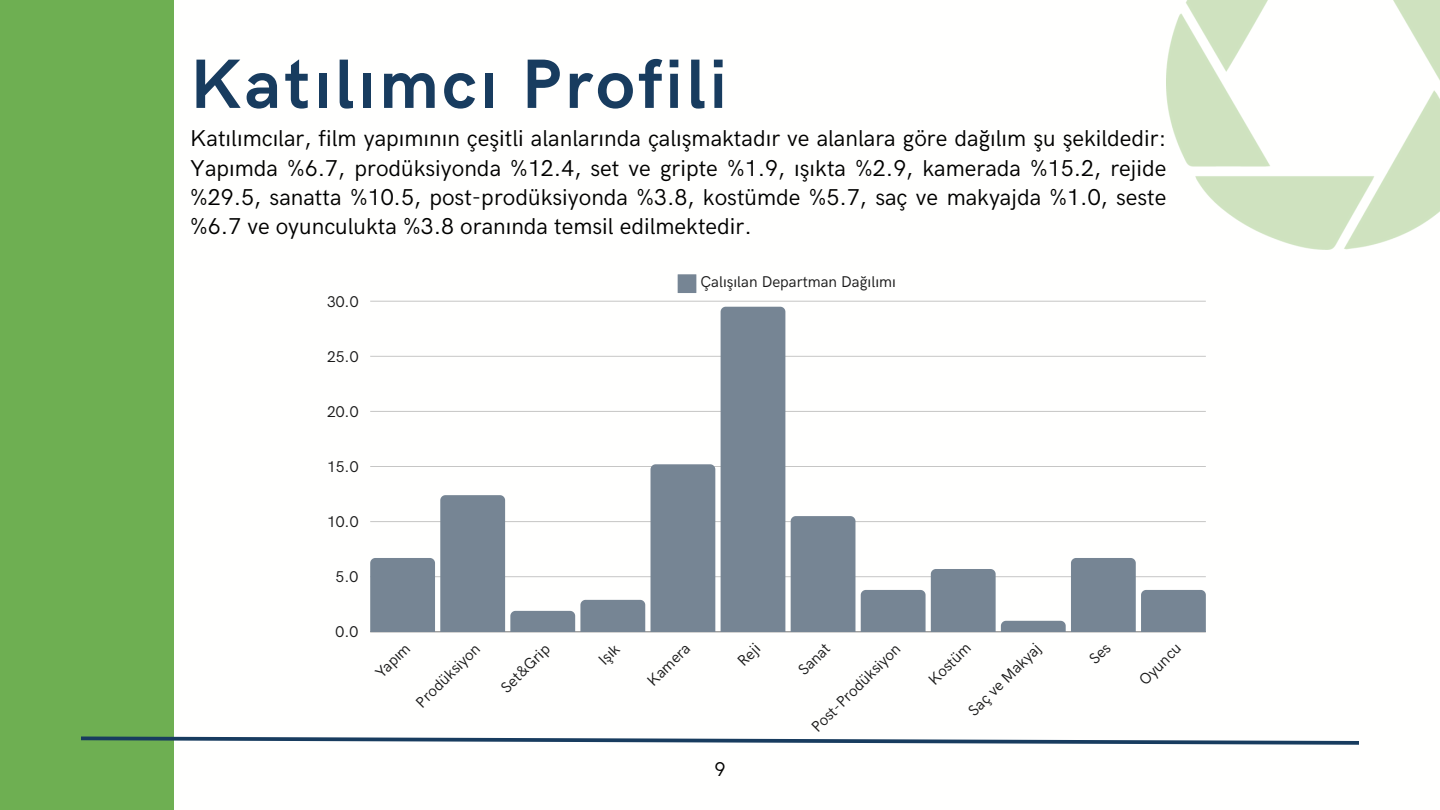
<style>
.page{position:relative;width:1440px;height:810px;background:#fff}
.page>*{position:absolute;margin:0;border:0;box-sizing:border-box;transform-origin:0 0}
.t1{font:700 70px "HK Grotesk";letter-spacing:.05em;color:#183c5f}
.t2{font:23px/29.2px "HK Grotesk";color:#000;text-align:justify}
.t3{font:20px "HK Grotesk";color:#000}
.t4{font:15.6px "HK Grotesk";color:#191919}
</style>
<div class="page">
<div style="left:0;top:0;width:174px;height:810px;background:#6eaf52"></div>
<img style="left:1166px;top:0;width:274px;height:249px">
<svg style="left:678px;top:274px;width:18px;height:19px"></svg>
<hr style="left:370px;top:632px;width:836px;height:1px;background:#d3d3d2">
<hr style="left:370px;top:577px;width:836px;height:1px;background:#191919;opacity:.25">
<hr style="left:370px;top:521px;width:836px;height:1px;background:#cbcbca">
<hr style="left:370px;top:466px;width:836px;height:1px;background:#c6c6c5">
<hr style="left:370px;top:411px;width:836px;height:1px;background:#cacac9">
<hr style="left:370px;top:356px;width:836px;height:1px;background:#d1d1d0">
<hr style="left:370px;top:301px;width:836px;height:1px;background:#d6d6d5">
<svg style="left:370px;top:495px;width:275px;height:137px"></svg>
<div style="left:651px;top:464px;width:64px;height:168px;background:#768594"></div>
<div style="left:721px;top:307px;width:64px;height:325px;background:#768594"></div>
<div style="left:791px;top:516px;width:64px;height:116px;background:#768594"></div>
<svg style="left:861px;top:558px;width:345px;height:74px"></svg>
<svg style="left:81px;top:736px;width:1278px;height:9px"></svg>
<h1 class="t1" style="left:190px;top:45px;width:529px">Katılımcı Profili</h1>
<p class="t2" style="left:190px;top:125px;width:978px">Katılımcılar, fi lm yapımının çeşitli alanlarında çalışmaktadır ve alanlara göre dağılım şu şeki ldedi r:<br>Yapımda %6.7, prodüksiyonda %12.4, set ve gri pte %1.9, ışıkta %2.9, kamerada %15.2, rejide %29.5, sanatta %10.5, post-prodüksiyonda %3.8, kostümde %5.7, saç ve makyajda %1.0, seste %6.7 ve oyunculukta %3.8 oranında temsi l edi lmektedi r.</p>
<p class="t4" style="left:327px;top:292px;width:33px">30.0</p>
<p class="t4" style="left:327px;top:348px;width:33px">25.0</p>
<p class="t4" style="left:327px;top:403px;width:33px">20.0</p>
<p class="t4" style="left:327px;top:458px;width:33px">15.0</p>
<p class="t4" style="left:327px;top:513px;width:33px">10.0</p>
<p class="t4" style="left:336px;top:568px;width:24px">5.0</p>
<p class="t4" style="left:700px;top:273px;width:197px">Çalışılan Departman Dağılımı</p>
<p class="t4" style="left:336px;top:623px;width:24px">0.0</p>
<p class="t4" style="left:372px;top:669px;width:43px;rotate:-45deg">Yapım</p>
<p class="t4" style="left:412px;top:699px;width:85px;rotate:-45deg">Prodüksiyon</p>
<p class="t4" style="left:497px;top:684px;width:63px;rotate:-45deg">Set&amp;Grip</p>
<p class="t4" style="left:595px;top:656px;width:24px;rotate:-45deg">Işık</p>
<p class="t4" style="left:644px;top:677px;width:55px;rotate:-45deg">Kamera</p>
<p class="t4" style="left:734px;top:657px;width:31px;rotate:-45deg">Reji</p>
<p class="t4" style="left:795px;top:666px;width:39px;rotate:-45deg">Sanat</p>
<p class="t4" style="left:965px;top:707px;width:97px;rotate:-45deg">Saç ve Makyaj</p>
<p class="t4" style="left:1136px;top:676px;width:53px;rotate:-45deg">Oyuncu</p>
<p class="t4" style="left:808px;top:724px;width:120px;rotate:-45deg">Post-Prodüksiyon</p>
<p class="t4" style="left:925px;top:676px;width:54px;rotate:-45deg">Kostüm</p>
<p class="t3" style="left:714px;top:758px;width:13px">9</p>
</div>
